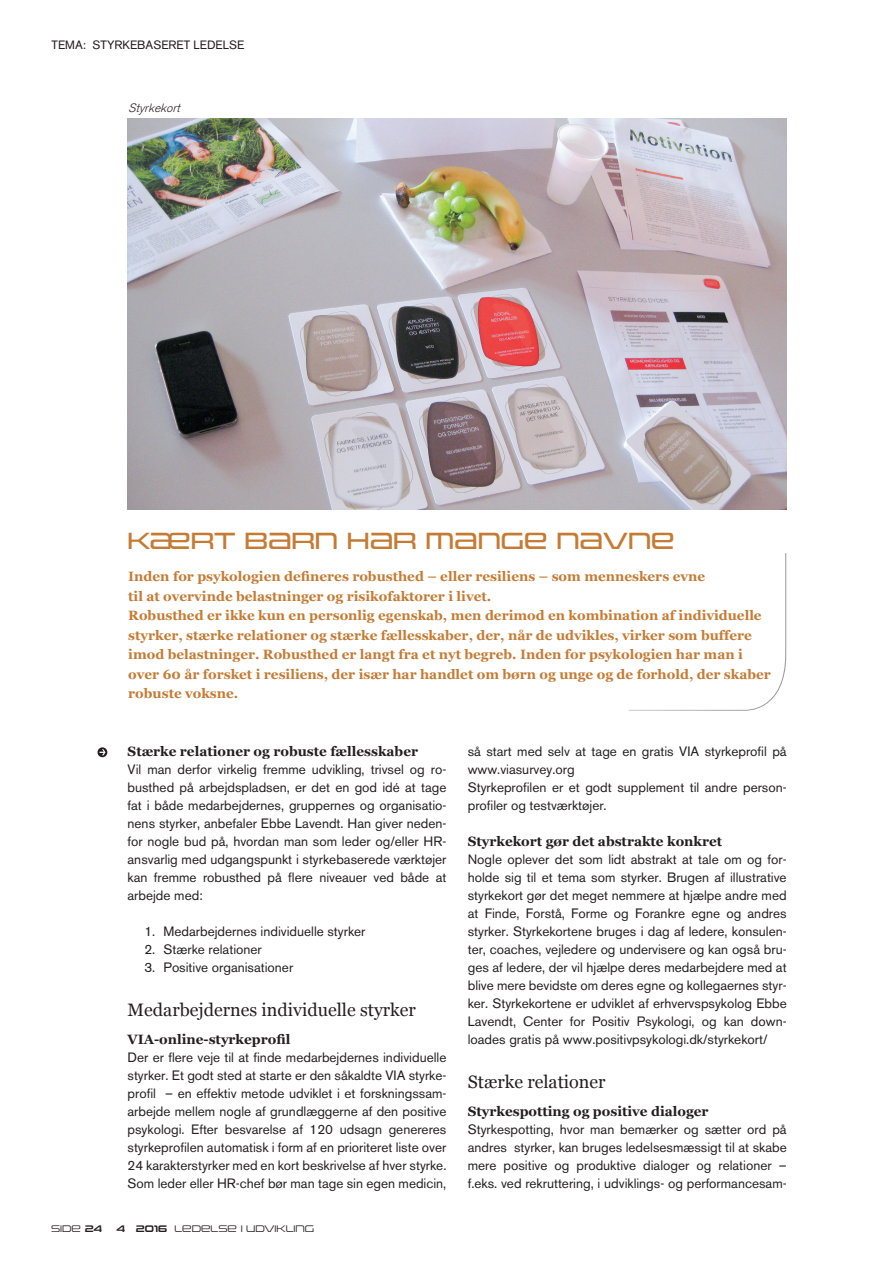
<style>
.page{position:relative;width:893px;height:1263px;background:#fff}
.page>*{position:absolute;margin:0;border:0;box-sizing:border-box;transform-origin:0 0}
.t1{font:24px "Uniwars Rg";color:#c57b34}
.t2{font:18px "Georgia";color:#231f20}
.t3{font:13.5px/18px "Akzidenz Grotesk BE";color:#231f20;text-align:justify}
.t4{font:700 13.5px/19.5px "Georgia";color:#c57b34}
.t5{font:700 13.5px "Georgia";color:#231f20}
.t6{font:12px "Akzidenz Grotesk BE";color:#231f20}
.t7{font:italic 300 12px "Akzidenz Grotesk BE";color:#231f20}
.t8{font:9.75px "Uniwars Lt";color:#231f20}
.s1{font-family:"Uniwars Sb"}
</style>
<div class="page">
<svg style="left:98px;top:747px;width:9px;height:10px"></svg>
<svg style="left:99px;top:749px;width:6px;height:6px"></svg>
<img style="left:128px;top:118px;width:659px;height:391px">
<svg style="left:628px;top:553px;width:158px;height:158px"></svg>
<p class="t6" style="left:52px;top:38px;width:194px">TEMA: STYRKEBASERET LEDELSE</p>
<p class="t7" style="left:128px;top:101px;width:57px">Styrkekort</p>
<h1 class="t1" style="left:128px;top:526px;width:549px">KÆRT BARN HAR MANGE NAVNE</h1>
<p class="t4" style="left:128px;top:567px;width:644px">Inden for psykologien defineres robusthed – eller resiliens – som menneskers evne<br>til at overvinde belastninger og risikofaktorer i livet.<br>Robusthed er ikke kun en personlig egenskab, men derimod en kombination af individuelle styrker, stærke relationer og stærke fællesskaber, der, når de udvikles, virker som buffere imod belastninger. Robusthed er langt fra et nyt begreb. Inden for psykologien har man i over 60 år forsket i resiliens, der især har handlet om børn og unge og de forhold, der skaber robuste voksne.</p>
<p class="t5" style="left:128px;top:744px;width:292px">Stærke relationer og robuste fællesskaber</p>
<p class="t3" style="left:128px;top:760px;width:320px">Vil man derfor virkelig fremme udvikling, trivsel og ro&shy;busthed på arbejdspladsen, er det en god idé at tage fat i både medarbejdernes, gruppernes og organisatio&shy;nens styrker, anbefaler Ebbe Lavendt. Han giver neden&shy;for nogle bud på, hvordan man som leder og/eller HR&shy;ansvarlig med udgangspunkt i styrkebaserede værktøjer kan fremme robusthed på flere niveauer ved både at arbejde med:</p>
<p class="t3" style="left:144px;top:922px;width:223px">1. Medarbejdernes individuelle styrker</p>
<p class="t3" style="left:144px;top:940px;width:119px">2. Stærke relationer</p>
<p class="t3" style="left:144px;top:958px;width:150px">3. Positive organisationer</p>
<h2 class="t2" style="left:128px;top:999px;width:290px">Medarbejdernes individuelle styrker</h2>
<p class="t5" style="left:128px;top:1032px;width:164px">VIA-online-styrkeprofil</p>
<p class="t3" style="left:128px;top:1048px;width:320px">Der er flere veje til at finde medarbejdernes individuelle styrker. Et godt sted at starte er den såkaldte VIA styrke&shy;profil – en effektiv metode udviklet i et forskningssam&shy;arbejde mellem nogle af grundlæggerne af den positive psykologi. Efter besvarelse af 120 udsagn genereres styrkeprofilen automatisk i form af en prioriteret liste over 24 karakterstyrker med en kort beskrivelse af hver styrke.<br>Som leder eller HR-chef bør man tage sin egen medicin,</p>
<p class="t8" style="left:51px;top:1223px;width:53px">Side <span class="s1">24</span></p>
<p class="t8" style="left:117px;top:1223px;width:199px"><span class="s1">4 2016</span> LEDELSE I UDVIKLING</p>
<p class="t3" style="left:468px;top:742px;width:320px;text-align:left">så start med selv at tage en gratis VIA styrkeprofil på www.viasurvey.org<br>Styrkeprofilen er et godt supplement til andre person&shy;profiler og testværktøjer.</p>
<p class="t5" style="left:468px;top:834px;width:256px">Styrkekort gør det abstrakte konkret</p>
<p class="t3" style="left:468px;top:850px;width:320px">Nogle oplever det som lidt abstrakt at tale om og for&shy;holde sig til et tema som styrker. Brugen af illustrative styrkekort gør det meget nemmere at hjælpe andre med at Finde, Forstå, Forme og Forankre egne og andres styrker. Styrkekortene bruges i dag af ledere, konsulen&shy;ter, coaches, vejledere og undervisere og kan også bru&shy;ges af ledere, der vil hjælpe deres medarbejdere med at blive mere bevidste om deres egne og kollegaernes styr&shy;ker. Styrkekortene er udviklet af erhvervspsykolog Ebbe Lavendt, Center for Positiv Psykologi, og kan down&shy;loades gratis på www.positivpsykologi.dk/styrkekort/</p>
<h2 class="t2" style="left:468px;top:1071px;width:139px">Stærke relationer</h2>
<p class="t5" style="left:468px;top:1104px;width:242px">Styrkespotting og positive dialoger</p>
<p class="t3" style="left:468px;top:1120px;width:320px">Styrkespotting, hvor man bemærker og sætter ord på andres styrker, kan bruges ledelsesmæssigt til at skabe mere positive og produktive dialoger og relationer – f.eks. ved rekruttering, i udviklings- og performancesam-</p>
</div>
